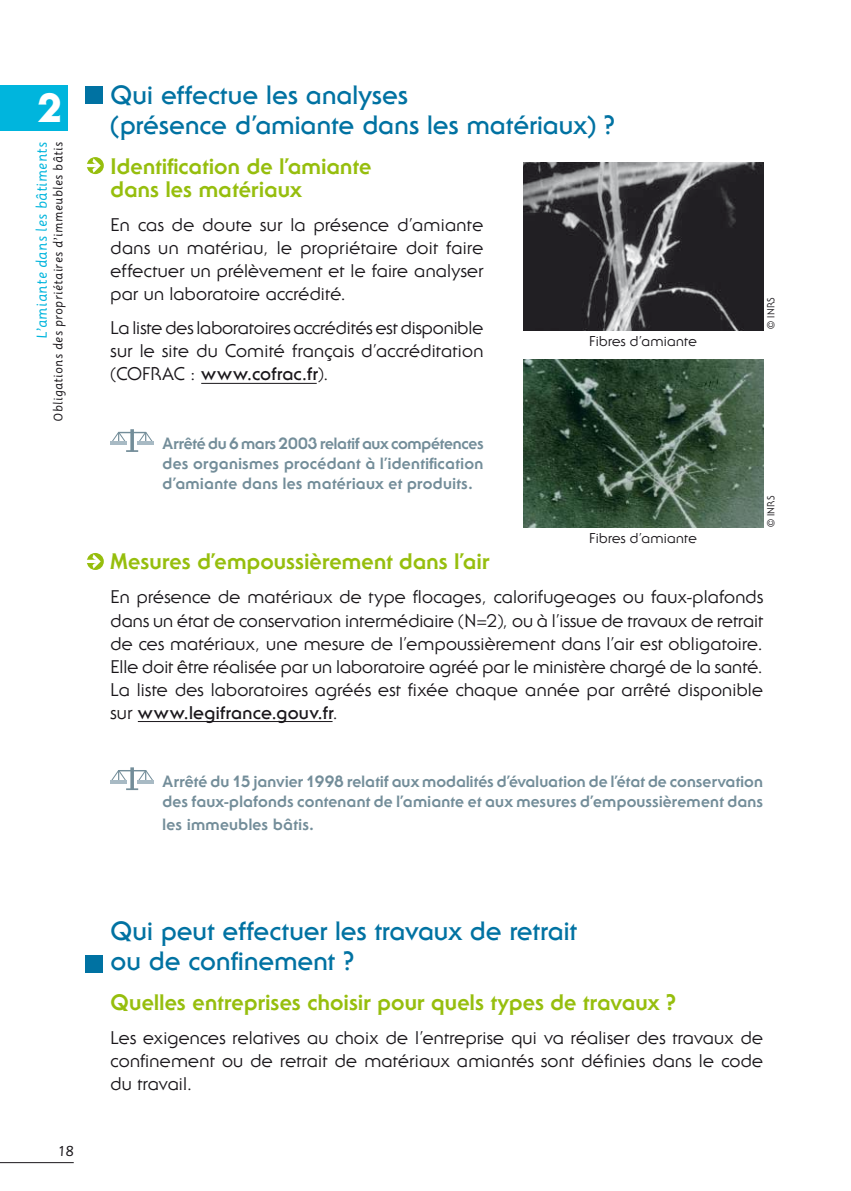
<style>
.page{position:relative;width:851px;height:1191px;background:#fff}
.page>*{position:absolute;margin:0;border:0;box-sizing:border-box;transform-origin:0 0}
.t1{font:800 40px "Serif Gothic";color:#fff}
.t2{font:700 26px/30px "Serif Gothic";color:#0072a2}
.t3{font:800 22px/23px "Serif Gothic";letter-spacing:.01em;color:#96be0d}
.t4{font:18px/23px "Serif Gothic";letter-spacing:.015em;color:#1a171b;text-align:justify}
.t5{font:800 16px/20px "Serif Gothic";letter-spacing:.015em;color:#738d99;text-align:justify}
.t6{font:14px "Serif Gothic";letter-spacing:.02em;color:#1a171b}
.t7{font:14px "Sassoon Primary";letter-spacing:.035em;color:#00b5dd}
.t8{font:14px "Sassoon Primary";color:#1a171b}
.t9{font:12px "Sassoon Primary";letter-spacing:.035em;color:#1a171b}
.t10{font:10px "Serif Gothic";letter-spacing:.035em;color:#1a171b}
.s1{font-weight:700}
</style>
<div class="page">
<div style="left:0;top:85px;width:68px;height:45px;background:#00b5dd"></div>
<hr style="left:201px;top:383px;width:115px;height:1px;background:#1a171b">
<hr style="left:138px;top:721px;width:194px;height:1px;background:#1a171b">
<svg style="left:130px;top:429px;width:4px;height:21px"></svg>
<svg style="left:126px;top:450px;width:12px;height:2px"></svg>
<hr style="left:111px;top:442px;width:16px;height:3px;background:#a8bac4">
<svg style="left:110px;top:430px;width:44px;height:14px"></svg>
<hr style="left:138px;top:442px;width:16px;height:3px;background:#a8bac4">
<svg style="left:130px;top:767px;width:4px;height:21px"></svg>
<svg style="left:126px;top:788px;width:12px;height:2px"></svg>
<hr style="left:111px;top:780px;width:16px;height:3px;background:#a8bac4">
<svg style="left:110px;top:768px;width:43px;height:14px"></svg>
<hr style="left:138px;top:780px;width:16px;height:3px;background:#a8bac4">
<div style="left:85px;top:87px;width:17px;height:17px;background:#0072a2"></div>
<svg style="left:87px;top:157px;width:17px;height:17px"></svg>
<svg style="left:87px;top:158px;width:14px;height:15px"></svg>
<svg style="left:87px;top:553px;width:17px;height:17px"></svg>
<svg style="left:87px;top:554px;width:14px;height:14px"></svg>
<img style="left:523px;top:359px;width:240px;height:168px">
<img style="left:523px;top:162px;width:240px;height:169px">
<div style="left:85px;top:955px;width:17px;height:17px;background:#0072a2"></div>
<hr style="left:0;top:1162px;width:74px;height:1px;background:#1a171b">
<h1 class="t1" style="left:38px;top:93px;width:26px">2</h1>
<p class="t7" style="left:36px;top:339px;width:199px;rotate:-90deg">L’amiante dans les bâtiments</p>
<p class="t9" style="left:53px;top:422px;width:281px;rotate:-90deg">Obligations des propriétaires d’immeubles bâtis</p>
<p class="t8" style="left:57px;top:1144px;width:18px">18</p>
<h2 class="t2" style="left:111px;top:82px;width:506px">Qui effectue les analyses<br>(présence d’amiante dans les matériaux) ?</h2>
<p class="t3" style="left:111px;top:157px;width:262px">Identification de l’amiante dans les matériaux</p>
<p class="t4" style="left:111px;top:215px;width:374px">En cas de doute sur la présence d’amiante dans un matériau, le propriétaire doit faire effectuer un prélèvement et le faire analyser par un laboratoire accrédité.</p>
<p class="t4" style="left:111px;top:318px;width:374px">La liste des laboratoires accrédités est disponible sur le site du Comité français d’accréditation (COFRAC : <span class="s1">www.cofrac.fr</span>).</p>
<p class="t6" style="left:589px;top:336px;width:109px">Fibres d’amiante</p>
<p class="t5" style="left:163px;top:435px;width:322px">Arrêté du 6 mars 2003 relatif aux compétences des organismes procédant à l’identification d’amiante dans les matériaux et produits.</p>
<p class="t6" style="left:589px;top:533px;width:109px">Fibres d’amiante</p>
<p class="t10" style="left:767px;top:329px;width:33px;rotate:-90deg">© INRS</p>
<p class="t10" style="left:767px;top:527px;width:33px;rotate:-90deg">© INRS</p>
<p class="t3" style="left:111px;top:552px;width:380px">Mesures d’empoussièrement dans l’air</p>
<p class="t4" style="left:111px;top:587px;width:653px">En présence de matériaux de type flocages, calorifugeages ou faux-plafonds dans un état de conservation intermédiaire (N=2), ou à l’issue de travaux de retrait de ces matériaux, une mesure de l’empoussièrement dans l’air est obligatoire.<br>Elle doit être réalisée par un laboratoire agréé par le ministère chargé de la santé.<br>La liste des laboratoires agréés est fixée chaque année par arrêté disponible sur <span class="s1">www.legifrance.gouv.fr</span>.</p>
<p class="t5" style="left:163px;top:773px;width:601px">Arrêté du 15 janvier 1998 relatif aux modalités d’évaluation de l’état de conservation des faux-plafonds contenant de l’amiante et aux mesures d’empoussièrement dans</p>
<p class="t5" style="left:163px;top:816px;width:153px">les immeubles bâtis.</p>
<h2 class="t2" style="left:111px;top:918px;width:468px">Qui peut effectuer les travaux de retrait ou de confinement ?</h2>
<p class="t3" style="left:111px;top:993px;width:566px">Quelles entreprises choisir pour quels types de travaux ?</p>
<p class="t4" style="left:111px;top:1028px;width:653px">Les exigences relatives au choix de l’entreprise qui va réaliser des travaux de confinement ou de retrait de matériaux amiantés sont définies dans le code du travail.</p>
</div>
